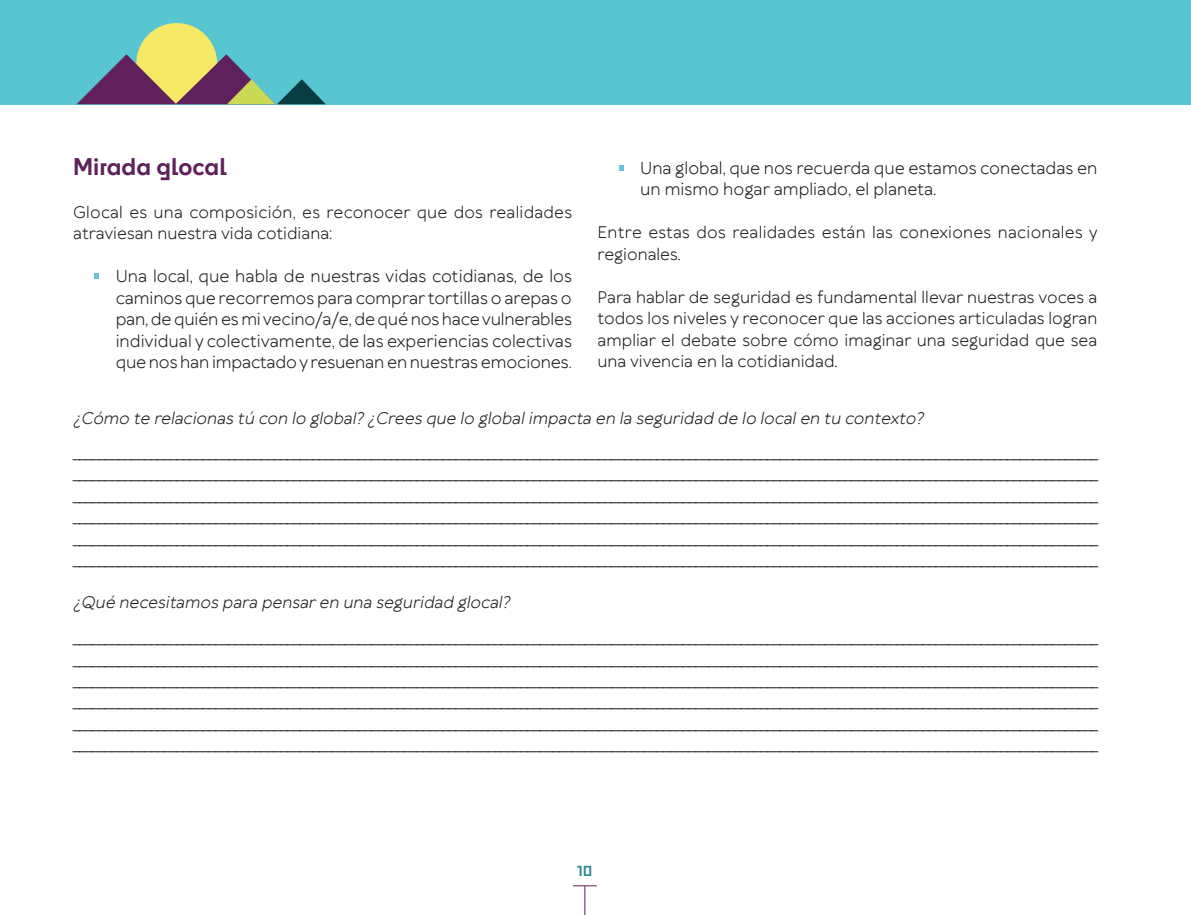
<style>
.page{position:relative;width:1191px;height:915px;background:#fff}
.page>*{position:absolute;margin:0;border:0;box-sizing:border-box;transform-origin:0 0}
.t1{font:700 22.5px "Cy";color:#5f205b}
.t2{font:16.5px/21.5px "TT Wellingtons";color:#1d1d1b;text-align:justify}
.t3{font:16.05px/21.5px "TT Wellingtons";color:#1d1d1b;text-align:justify}
.t4{font:italic 16.05px "TT Wellingtons";color:#1d1d1b}
.t5{font:700 13.5px "Cy";color:#308792}
</style>
<div class="page">
<div style="left:0;top:0;width:1191px;height:104px;background:#58c6d1"></div>
<div style="left:136px;top:23px;width:81px;height:81px;background:#f6e966;border-radius:50%"></div>
<svg style="left:77px;top:54px;width:249px;height:50px"></svg>
<svg style="left:573px;top:885px;width:24px;height:29px"></svg>
<svg style="left:94px;top:274px;width:5px;height:5px"></svg>
<svg style="left:619px;top:166px;width:5px;height:5px"></svg>
<h1 class="t1" style="left:73px;top:149px;width:155px">Mirada glocal</h1>
<p class="t3" style="left:73px;top:201px;width:500px">Glocal es una composición, es reconocer que dos realidades atraviesan nuestra vida cotidiana:</p>
<p class="t2" style="left:116px;top:265px;width:458px">Una local, que habla de nuestras vidas cotidianas, de los caminos que recorremos para comprar tortillas o arepas o pan, de quién es mi vecino/a/e, de qué nos hace vulnerables individual y colectivamente, de las experiencias colectivas que nos han impactado y resuenan en nuestras emociones.</p>
<p class="t2" style="left:640px;top:157px;width:459px">Una global, que nos recuerda que estamos conectadas en un mismo hogar ampliado, el planeta.</p>
<p class="t3" style="left:597px;top:222px;width:501px">Entre estas dos realidades están las conexiones nacionales y regionales.</p>
<p class="t3" style="left:597px;top:286px;width:501px">Para hablar de seguridad es fundamental llevar nuestras voces a todos los niveles y reconocer que las acciones articuladas logran ampliar el debate sobre cómo imaginar una seguridad que sea una vivencia en la cotidianidad.</p>
<p class="t4" style="left:73px;top:407px;width:855px">¿Cómo te relacionas tú con lo global? ¿Crees que lo globalimpacta en la seguridad de lo localen tu contexto?</p>
<p class="t3" style="left:73px;top:441px;width:1026px">______________________________________________________________________________________________________________________________________________________________ ______________________________________________________________________________________________________________________________________________________________ ______________________________________________________________________________________________________________________________________________________________ ______________________________________________________________________________________________________________________________________________________________ ______________________________________________________________________________________________________________________________________________________________ ______________________________________________________________________________________________________________________________________________________________</p>
<p class="t4" style="left:73px;top:591px;width:442px">¿Qué necesitamos para pensaren una seguridad glocal?</p>
<p class="t3" style="left:73px;top:626px;width:1026px">______________________________________________________________________________________________________________________________________________________________ ______________________________________________________________________________________________________________________________________________________________ ______________________________________________________________________________________________________________________________________________________________ ______________________________________________________________________________________________________________________________________________________________ ______________________________________________________________________________________________________________________________________________________________ ______________________________________________________________________________________________________________________________________________________________</p>
<p class="t5" style="left:577px;top:860px;width:17px">10</p>
</div>
